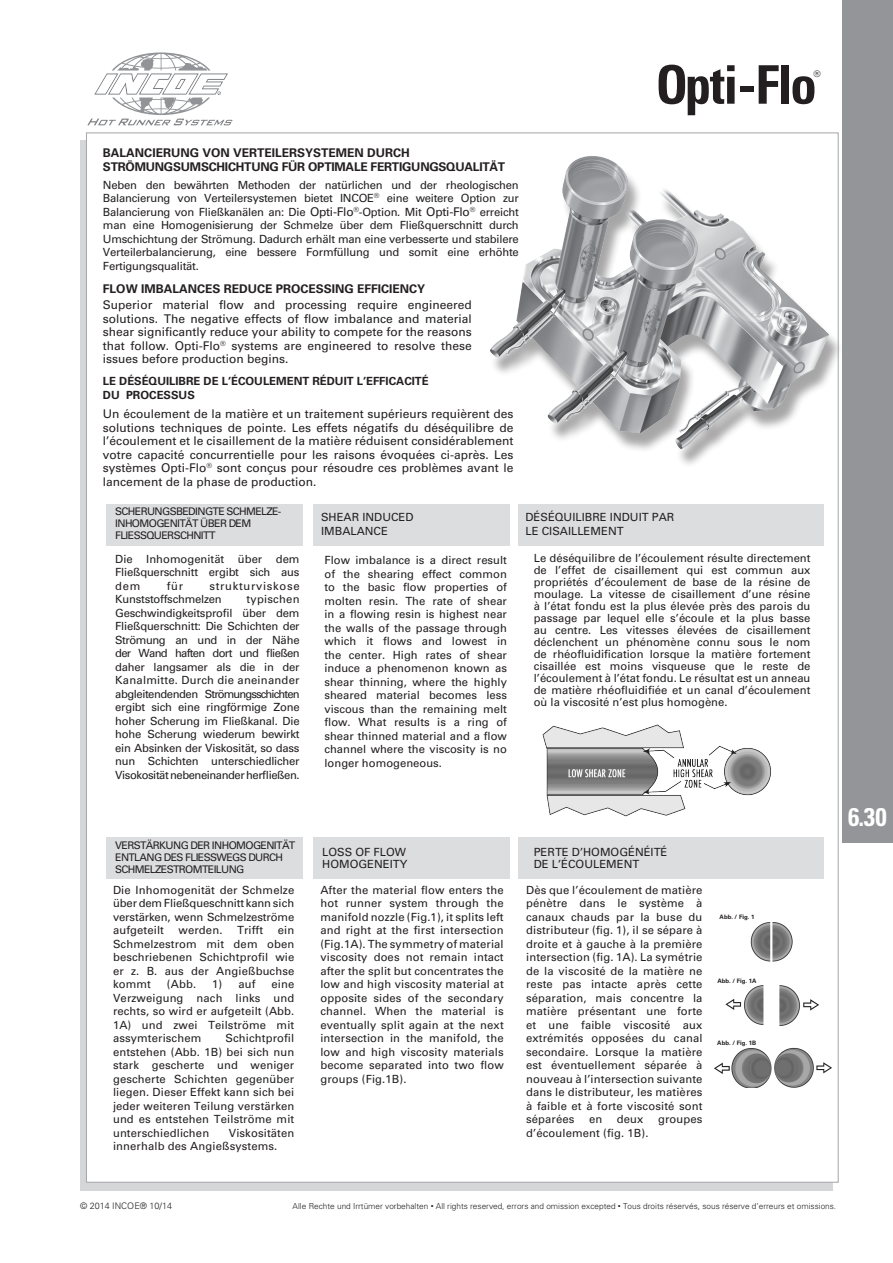
<style>
.page{position:relative;width:893px;height:1263px;background:#fff}
.page>*{position:absolute;margin:0;border:0;box-sizing:border-box;transform-origin:0 0}
.t1{font:700 condensed 53.25px "Univers";letter-spacing:-.025em;color:#231f20}
.t2{font:700 condensed 25.5px "Univers";color:#fff}
.Column_Data_Roman_no{font:12px/13.5px "Univers";color:#231f20;text-align:justify}
.Column_Data_Roman_no-2{font:700 12px/13.5px "Univers";letter-spacing:-.02em;color:#231f20}
.Column_Data_Roman_no-3{font:700 12px "Univers";color:#231f20}
.Column_Data_Roman_no-4{font:11.25px/13.5px "Univers";color:#231f20;text-align:justify}
.Column_Data_Roman_no-5{font:700 11.25px/13.5px "Univers";color:#231f20}
.Column_Data_Roman_no-6{font:11.25px/13.5px "Univers";letter-spacing:-.02em;color:#231f20}
.Column_Data_Roman_no-7{font:10.5px/12px "Univers";letter-spacing:-.06em;color:#231f20}
.t3{font:300 9px "Univers";color:#231f20}
.t4{font:9px "Univers";color:#231f20}
.t5{font:300 8.25px "Univers";color:#231f20}
.t6{font:700 6px "Univers";color:#231f20}
.s1{font-size:12px}
.s2{font-family:"Arial";font-weight:400}
</style>
<div class="page">
<div style="left:86px;top:132px;width:753px;height:1051px;background:#fff;border:1px solid #a8a9ad"></div>
<div style="left:842px;top:0;width:51px;height:843px;background:#939598"></div>
<svg style="left:87px;top:52px;width:146px;height:73px"></svg>
<div style="left:490px;top:160px;width:353px;height:309px;background:#231f20;opacity:.4"></div>
<img style="left:490px;top:156px;width:343px;height:303px">
<img style="left:542px;top:724px;width:229px;height:92px">
<div style="left:106px;top:504px;width:197px;height:42px;background:#dcdddf"></div>
<div style="left:106px;top:837px;width:197px;height:42px;background:#dcdddf"></div>
<div style="left:313px;top:504px;width:197px;height:42px;background:#dcdddf"></div>
<div style="left:313px;top:837px;width:197px;height:42px;background:#dcdddf"></div>
<div style="left:518px;top:504px;width:306px;height:42px;background:#dcdddf"></div>
<div style="left:518px;top:837px;width:306px;height:42px;background:#dcdddf"></div>
<img style="left:725px;top:985px;width:39px;height:40px">
<img style="left:750px;top:922px;width:43px;height:39px">
<img style="left:715px;top:1048px;width:57px;height:39px">
<img style="left:774px;top:1047px;width:58px;height:40px">
<img style="left:779px;top:985px;width:40px;height:41px">
<p class="Column_Data_Roman_no-2" style="left:103px;top:147px;width:404px">BALANCIERUNG VON VERTEILERSYSTEMEN DURCH<br>STRÖMUNGSUMSCHICHTUNG FÜR OPTIMALE FERTIGUNGSQUALITÄT</p>
<p class="Column_Data_Roman_no-4" style="left:103px;top:178px;width:417px">Neben den bewährten Methoden der natürlichen und der rheologischen Balancierung von Verteilersystemen bietet INCOE<sup>®</sup> eine weitere Option zur Balancierung von Fließkanälen an: Die <span class="s1">Opti-Flo</span><sup>®</sup>-Option. Mit <span class="s1">Opti-Flo</span><sup>®</sup> erreicht man eine Homogenisierung der Schmelze über dem Fließquerschnitt durch Umschichtung der Strömung. Dadurch erhält man eine verbesserte und stabilere Verteilerbalancierung, eine bessere Formfüllung und somit eine erhöhte Fertigungsqualität.</p>
<p class="Column_Data_Roman_no-3" style="left:103px;top:281px;width:324px">FLOW IMBALANCES REDUCE PROCESSING EFFICIENCY</p>
<p class="Column_Data_Roman_no" style="left:103px;top:298px;width:370px">Superior material flow and processing require engineered solutions. The negative effects of flow imbalance and material shear significantly reduce your ability to compete for the reasons that follow. Opti-Flo<sup>®</sup> systems are engineered to resolve these issues before production begins.</p>
<p class="Column_Data_Roman_no-5" style="left:103px;top:375px;width:327px">LE DÉSÉQUILIBRE DE L’ÉCOULEMENT RÉDUIT L’EFFICACITÉ<br>DU PROCESSUS</p>
<p class="Column_Data_Roman_no" style="left:103px;top:407px;width:412px">Un écoulement de la matière et un traitement supérieurs requièrent des solutions techniques de pointe. Les effets négatifs du déséquilibre de l’écoulement et le cisaillement de la matière réduisent considérablement votre capacité concurrentielle pour les raisons évoquées ci-après. Les systèmes Opti-Flo<sup>®</sup> sont conçus pour résoudre ces problèmes avant le lancement de la phase de production.</p>
<p class="t1" style="left:656px;top:52px;width:163px">Opti-Flo</p>
<p class="t4" style="left:813px;top:68px;width:9px">®</p>
<p class="Column_Data_Roman_no-7" style="left:115px;top:505px;width:168px">SCHERUNGSBEDINGTE SCHMELZE-<br>INHOMOGENITÄT ÜBER DEM<br>FLIESSQUERSCHNITT</p>
<p class="Column_Data_Roman_no-4" style="left:321px;top:511px;width:94px">SHEAR INDUCED<br>IMBALANCE</p>
<p class="Column_Data_Roman_no-4" style="left:525px;top:511px;width:150px">DÉSÉQUILIBRE INDUIT PAR<br>LE CISAILLEMENT</p>
<p class="Column_Data_Roman_no-4" style="left:115px;top:552px;width:186px">Die Inhomogenität über dem Fließquerschnitt ergibt sich aus dem</p>
<p class="Column_Data_Roman_no-4" style="left:167px;top:579px;width:18px">für</p>
<p class="Column_Data_Roman_no-6" style="left:115px;top:579px;width:186px;text-indent:94px">strukturviskose<br>Kunststoffschmelzen</p>
<p class="Column_Data_Roman_no-4" style="left:115px;top:593px;width:186px;text-indent:131px">typischen Geschwindigkeitsprofil über dem Fließquerschnitt: Die Schichten der Strömung an und in der Nähe der Wand haften dort und fließen daher langsamer als die in der Kanalmitte. Durch die aneinander abgleitendenden Strömungsschichten ergibt sich eine ringförmige Zone hoher Scherung im Fließkanal. Die hohe Scherung wiederum bewirkt ein Absinken der Viskosität, so dass nun Schichten unterschiedlicher Visokosität nebeneinander herfließen.</p>
<p class="Column_Data_Roman_no-4" style="left:324px;top:554px;width:184px">Flow imbalance is a direct result of the shearing effect common to the basic flow properties of molten resin. The rate of shear in a flowing resin is highest near the walls of the passage through which it flows and lowest in the center. High rates of shear induce a phenomenon known as shear thinning, where the highly sheared material becomes less viscous than the remaining melt flow. What results is a ring of shear thinned material and a flow channel where the viscosity is no longer homogeneous.</p>
<p class="Column_Data_Roman_no-4" style="left:534px;top:552px;width:278px;line-height:12px">Le déséquilibre de l’écoulement résulte directement de l’effet de cisaillement qui est commun aux propriétés d’écoulement de base de la résine de moulage. La vitesse de cisaillement d’une résine à l’état fondu est la plus élevée près des parois du passage par lequel elle s’écoule et la plus basse au centre. Les vitesses élevées de cisaillement déclenchent un phénomène connu sous le nom de rhéofluidification lorsque la matière fortement cisaillée est moins visqueuse que le reste de l’écoulement à l’état fondu. Le résultat est un anneau de matière rhéofluidifiée et un canal d’écoulement où la viscosité n’est plus homogène.</p>
<p class="Column_Data_Roman_no-7" style="left:115px;top:839px;width:182px">VERSTÄRKUNG DER INHOMOGENITÄT<br>ENTLANG DES FLIESSWEGS DURCH<br>SCHMELZESTROMTEILUNG</p>
<p class="Column_Data_Roman_no-4" style="left:113px;top:883px;width:183px">Die Inhomogenität der Schmelze über dem Fließqueschnitt kann sich verstärken, wenn Schmelzeströme aufgeteilt</p>
<p class="Column_Data_Roman_no-4" style="left:179px;top:924px;width:45px">werden.</p>
<p class="Column_Data_Roman_no-4" style="left:237px;top:924px;width:28px">Trifft</p>
<p class="Column_Data_Roman_no-4" style="left:113px;top:924px;width:183px;text-indent:165px">ein Schmelzestrom mit dem oben beschriebenen Schichtprofil wie er z. B. aus der Angießbuchse kommt</p>
<p class="Column_Data_Roman_no-4" style="left:167px;top:978px;width:31px">(Abb.</p>
<p class="Column_Data_Roman_no-4" style="left:212px;top:978px;width:45px">1) auf</p>
<p class="Column_Data_Roman_no-4" style="left:113px;top:978px;width:183px;text-indent:158px">eine Verzweigung nach links und rechts, so wird er aufgeteilt (Abb.<br>1A) und zwei Teilströme mit assymterischem</p>
<p class="Column_Data_Roman_no-4" style="left:113px;top:1032px;width:183px;text-indent:113px">Schichtprofil entstehen (Abb. 1B) bei sich nun stark gescherte und weniger gescherte Schichten gegenüber liegen. Dieser Effekt kann sich bei jeder weiteren Teilung verstärken und es entstehen Teilströme mit unterschiedlichen</p>
<p class="Column_Data_Roman_no-4" style="left:113px;top:1126px;width:183px;text-indent:116px">Viskositäten innerhalb des Angießsystems.</p>
<p class="Column_Data_Roman_no-4" style="left:322px;top:845px;width:87px;line-height:12px">LOSS OF FLOW<br>HOMOGENEITY</p>
<p class="Column_Data_Roman_no-4" style="left:320px;top:883px;width:185px">After the material flow enters the hot runner system through the manifold nozzle (Fig.1), it splits left and right at the first intersection (Fig.1A). The symmetry of material viscosity does not remain intact after the split but concentrates the low and high viscosity material at opposite sides of the secondary channel. When the material is eventually split again at the next intersection in the manifold, the low and high viscosity materials become separated into two flow groups (Fig.1B).</p>
<p class="Column_Data_Roman_no-4" style="left:534px;top:845px;width:135px;line-height:12px">PERTE D’HOMOGÉNÉITÉ<br>DE L’ÉCOULEMENT</p>
<p class="Column_Data_Roman_no-4" style="left:526px;top:883px;width:178px">Dès que l’écoulement de matière pénètre dans le système à canaux chauds par la buse du distributeur (fig. 1), il se sépare à droite et à gauche à la première intersection (fig. 1A). La symétrie de la viscosité de la matière ne reste pas intacte après cette séparation, mais concentre la matière présentant une forte et une faible viscosité aux extrémités opposées du canal secondaire. Lorsque la matière est éventuellement séparée à nouveau à l’intersection suivante dans le distributeur, les matières à faible et à forte viscosité sont séparées</p>
<p class="Column_Data_Roman_no-4" style="left:589px;top:1113px;width:15px">en</p>
<p class="Column_Data_Roman_no-4" style="left:617px;top:1113px;width:28px">deux</p>
<p class="Column_Data_Roman_no-4" style="left:658px;top:1113px;width:46px">groupes</p>
<p class="Column_Data_Roman_no-4" style="left:526px;top:1126px;width:124px">d’écoulement (fig. 1B).</p>
<p class="t6" style="left:720px;top:913px;width:36px">Abb. / Fig. 1</p>
<p class="t6" style="left:717px;top:977px;width:41px">Abb. / Fig. 1A</p>
<p class="t6" style="left:717px;top:1039px;width:40px">Abb. / Fig. 1B</p>
<p class="t2" style="left:848px;top:801px;width:40px">6.30</p>
<p class="t3" style="left:80px;top:1200px;width:93px">© 2014 INCOE® 10/14</p>
<p class="t5" style="left:293px;top:1201px;width:545px">Alle Rechte und Irrtümer vorbehalten <span class="s2">•</span> All rights reserved, errors and omission excepted <span class="s2">•</span> Tous droits réservés, sous réserve d’erreurs et omissions.</p>
</div>
